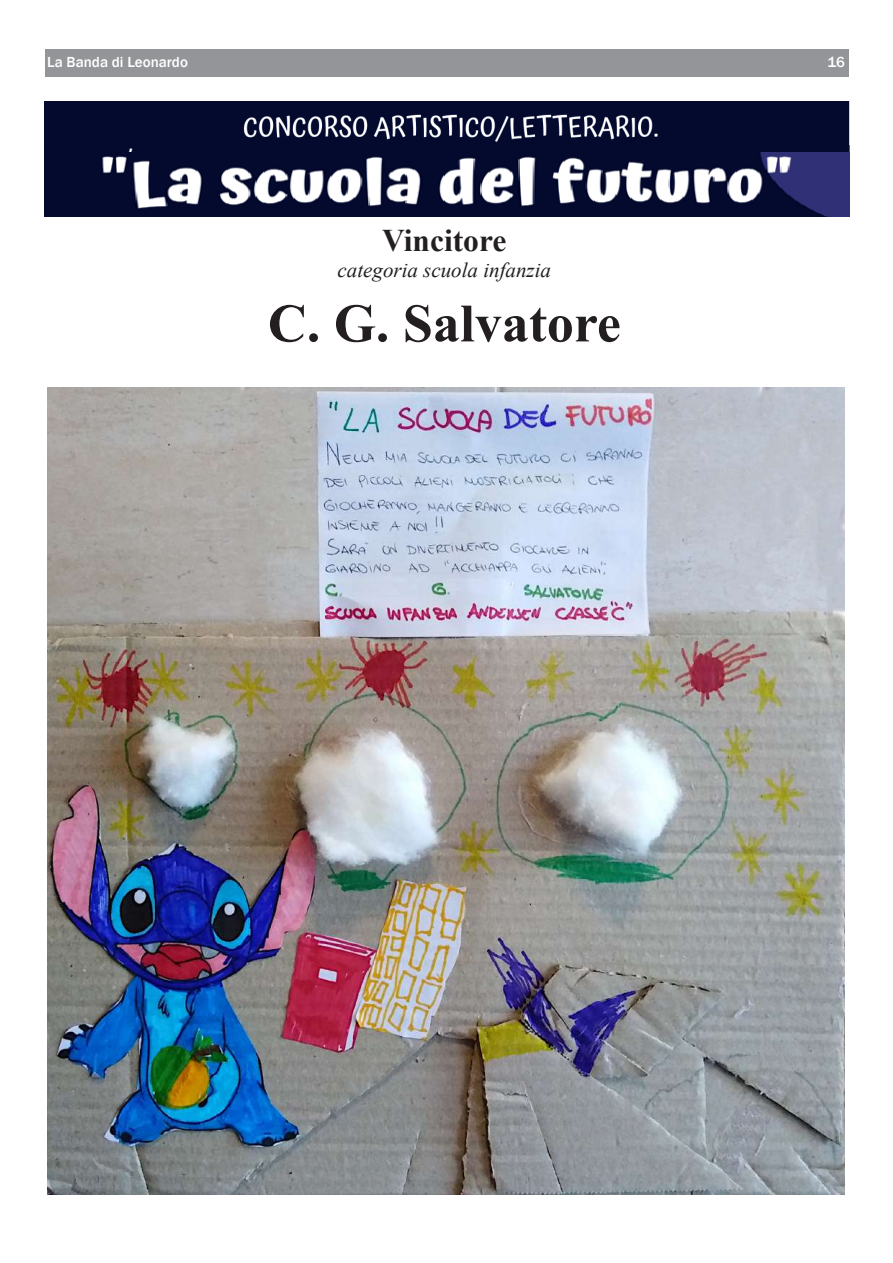
<style>
.page{position:relative;width:893px;height:1263px;background:#fff}
.page>*{position:absolute;margin:0;border:0;box-sizing:border-box;transform-origin:0 0}
.t1{font:700 54px "Times New Roman";color:#231f20}
.t2{font:700 31.5px "Times New Roman";color:#231f20}
.t3{font:italic 21px "Times New Roman";color:#231f20}
.t4{font:500 15px "Franklin Gothic";color:#fff}
</style>
<div class="page">
<div style="left:46px;top:49px;width:803px;height:27px;background:#939598"></div>
<img style="left:47px;top:387px;width:798px;height:807px">
<img style="left:44px;top:145px;width:805px;height:71px">
<img style="left:45px;top:101px;width:805px;height:50px">
<p class="t4" style="left:47px;top:53px;width:142px">La Banda di Leonardo</p>
<p class="t4" style="left:828px;top:53px;width:19px">16</p>
<h2 class="t2" style="left:382px;top:218px;width:126px">Vincitore</h2>
<p class="t3" style="left:338px;top:255px;width:215px">categoria scuola infanzia</p>
<h1 class="t1" style="left:268px;top:284px;width:354px">C. G. Salvatore</h1>
</div>
